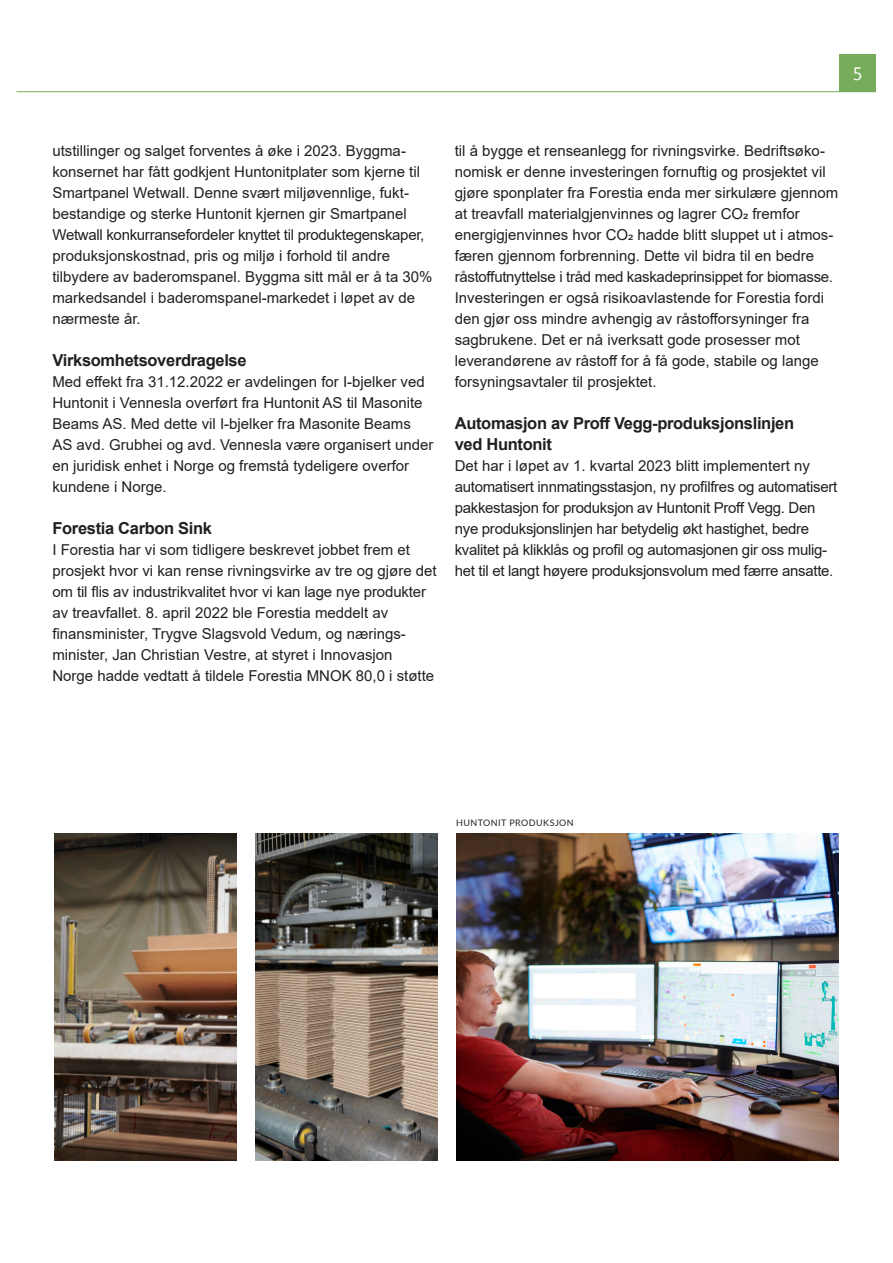
<style>
.page{position:relative;width:893px;height:1263px;background:#fff}
.page>*{position:absolute;margin:0;border:0;box-sizing:border-box;transform-origin:0 0}
.t1{font:18px "Lao UI";color:#fff}
.t2{font:700 16.5px "Arial";letter-spacing:-.02em;color:#231f20}
.t3{font:15px/21px "Arial";color:#231f20}
.t4{font:15px/21px "Arial";letter-spacing:-.02em;color:#231f20}
.t5{font:9px "Lato";letter-spacing:.05em;color:#231f20}
</style>
<div class="page">
<hr style="left:16px;top:91px;width:860px;height:1px;background:#77ac5b">
<div style="left:839px;top:54px;width:37px;height:38px;background:#77ac5b"></div>
<img style="left:54px;top:834px;width:183px;height:327px">
<img style="left:255px;top:834px;width:183px;height:327px">
<img style="left:456px;top:834px;width:383px;height:327px">
<p class="t1" style="left:853px;top:61px;width:11px">5</p>
<p class="t3" style="left:52px;top:140px;width:373px">utstillinger og salget forventes å øke i 2023. Byggma&shy;konsernet har fått godkjent Huntonitplater som kjerne til Smartpanel Wetwall. Denne svært miljøvennlige, fukt&shy;bestandige og sterke Huntonit kjernen gir Smartpanel Wetwall konkurransefordeler knyttet til produktegenskaper,</p>
<p class="t3" style="left:52px;top:245px;width:382px">produksjonskostnad, pris og miljø i forhold til andre tilbydere av baderomspanel. Byggma sitt mål er å ta 30% markedsandel i baderomspanel-markedet i løpet av de nærmeste år.</p>
<p class="t2" style="left:52px;top:349px;width:196px">Virksomhetsoverdragelse</p>
<p class="t3" style="left:52px;top:371px;width:383px">Med effekt fra 31.12.2022 er avdelingen for I-bjelker ved Huntonit i Vennesla overført fra Huntonit AS til Masonite Beams AS. Med dette vil I-bjelker fra Masonite Beams AS avd. Grubhei og avd. Vennesla være organisert under en juridisk enhet i Norge og fremstå tydeligere overfor kundene i Norge.</p>
<p class="t2" style="left:52px;top:517px;width:161px">Forestia Carbon Sink</p>
<p class="t3" style="left:52px;top:539px;width:386px">I Forestia har vi som tidligere beskrevet jobbet frem et prosjekt hvor vi kan rense rivningsvirke av tre og gjøre det om til flis av industrikvalitet hvor vi kan lage nye produkter</p>
<p class="t3" style="left:52px;top:602px;width:355px">av treavfallet. 8. april 2022 ble Forestia meddelt av finansminister, Trygve Slagsvold Vedum, og nærings-</p>
<p class="t3" style="left:52px;top:644px;width:342px">minister, Jan Christian Vestre, at styret i Innovasjon</p>
<p class="t3" style="left:52px;top:665px;width:383px">Norge hadde vedtatt å tildele Forestia MNOK 80,0 i støtte</p>
<p class="t3" style="left:455px;top:140px;width:385px">til å bygge et renseanlegg for rivningsvirke. Bedriftsøko&shy;nomisk er denne investeringen fornuftig og prosjektet vil gjøre sponplater fra Forestia enda mer sirkulære gjennom at treavfall materialgjenvinnes og lagrer CO2 fremfor</p>
<p class="t3" style="left:455px;top:224px;width:380px">energigjenvinnes hvor CO2 hadde blitt sluppet ut i atmos-</p>
<p class="t4" style="left:455px;top:245px;width:380px">færen gjennom forbrenning. Dette vil bidra til en bedre råstoffutnyttelse i tråd med kaskadeprinsippet for biomasse.</p>
<p class="t3" style="left:455px;top:287px;width:371px">Investeringen er også risikoavlastende for Forestia fordi den gjør oss mindre avhengig av råstofforsyninger fra sagbrukene. Det er nå iverksatt gode prosesser mot</p>
<p class="t3" style="left:455px;top:350px;width:366px">leverandørene av råstoff for å få gode, stabile og lange forsyningsavtaler til prosjektet.</p>
<p class="t2" style="left:455px;top:412px;width:341px">Automasjon av Proff Vegg-produksjonslinjen</p>
<p class="t2" style="left:455px;top:433px;width:99px">ved Huntonit</p>
<p class="t4" style="left:455px;top:455px;width:384px">Det har i løpet av 1. kvartal 2023 blitt implementert ny automatisert innmatingsstasjon, ny profilfres og automatisert pakkestasjon for produksjon av Huntonit Proff Vegg. Den nye produksjonslinjen har betydelig økt hastighet, bedre kvalitet på klikklås og profil og automasjonen gir oss mulig&shy;het til et langt høyere produksjonsvolum med færre ansatte.</p>
<p class="t5" style="left:456px;top:816px;width:119px">HUNTONIT PRODUKSJON</p>
</div>
